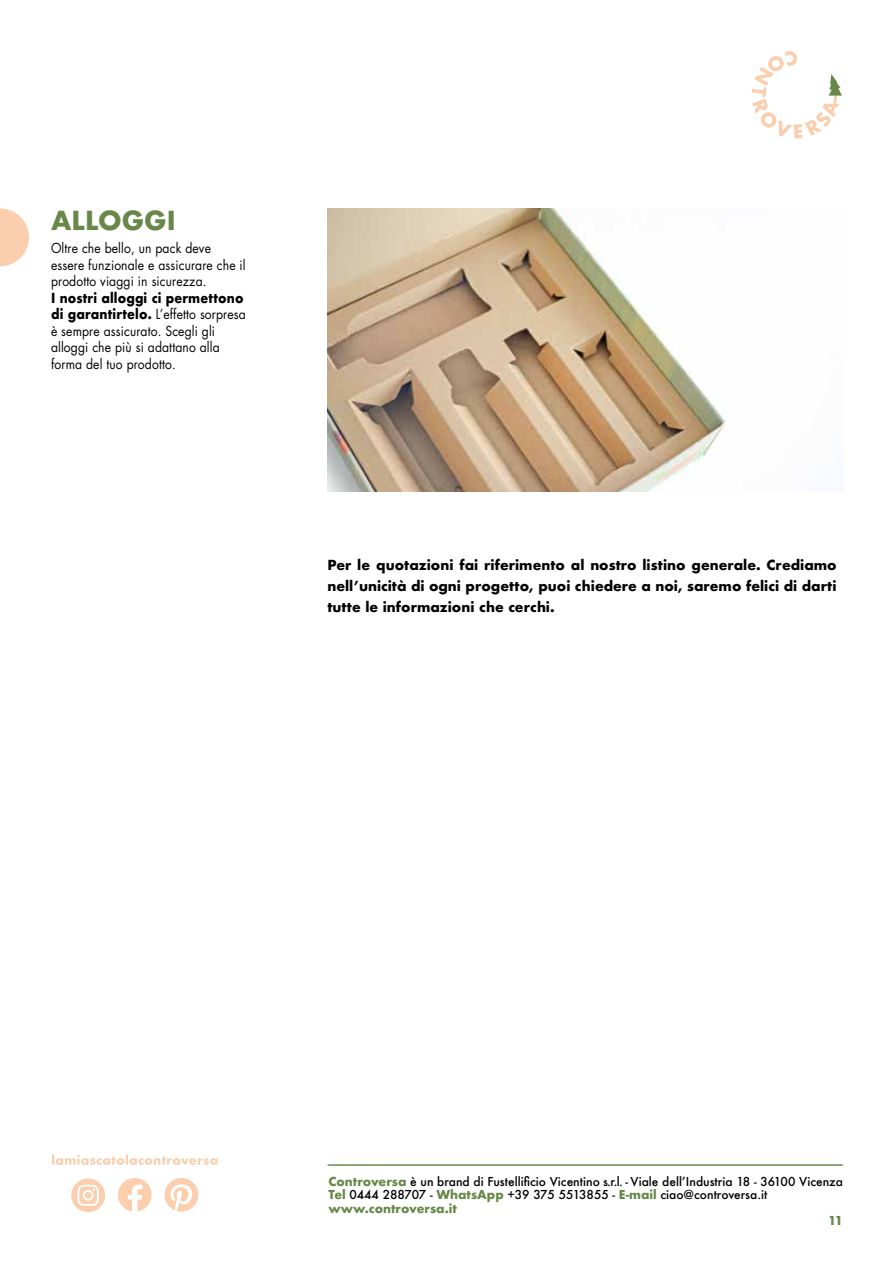
<style>
.page{position:relative;width:893px;height:1263px;background:#fff}
.page>*{position:absolute;margin:0;border:0;box-sizing:border-box;transform-origin:0 0}
.t1{font:700 25.5px "Futura";color:#678849}
.t2{font:13.5px/16.5px "Futura Std";letter-spacing:.01em;color:#000;scale:.9 1}
.t3{font:700 13.5px/21px "Futura";letter-spacing:.005em;color:#000;text-align:justify}
.t4{font:700 13.5px "Futura";letter-spacing:.005em;color:#000;scale:.9 1}
.t5{font:500 12px/13.5px "Futura";color:#000}
.t6{font:700 12px "Futura";color:#678849}
.s1{font-family:"Futura";font-weight:700}
.s2{font-weight:700;color:#678849}
</style>
<div class="page">
<hr style="left:327px;top:1165px;width:515px;height:1px;background:#678849">
<svg style="left:752px;top:51px;width:90px;height:87px"></svg>
<svg style="left:0;top:208px;width:29px;height:58px"></svg>
<img style="left:327px;top:208px;width:516px;height:283px">
<hr style="left:328px;top:1165px;width:515px;height:1px;background:#678849">
<svg style="left:52px;top:1154px;width:165px;height:11px"></svg>
<svg style="left:117px;top:1178px;width:35px;height:33px"></svg>
<svg style="left:71px;top:1178px;width:34px;height:34px"></svg>
<svg style="left:164px;top:1178px;width:34px;height:33px"></svg>
<h1 class="t1" style="left:51px;top:201px;width:126px">ALLOGGI</h1>
<p class="t2" style="left:51px;top:240px;width:218px">Oltre che bello, un pack deve essere funzionale e assicurare che il prodotto viaggi in sicurezza.</p>
<p class="t4" style="left:51px;top:288px;width:215px">I nostri alloggi ci permettono</p>
<p class="t2" style="left:51px;top:306px;width:218px"><span class="s1">di garantirtelo.</span> L’effetto sorpresa è sempre assicurato. Scegli gli alloggi che più si adattano alla forma del tuo prodotto.</p>
<p class="t3" style="left:327px;top:554px;width:511px">Per le quotazioni fai riferimento al nostro listino generale. Crediamo nell’unicità di ogni progetto, puoi chiedere a noi, saremo felici di darti tutte le informazioni che cerchi.</p>
<p class="t5" style="left:328px;top:1174px;width:516px"><span class="s2">Controversa</span> è un brand di Fustellificio Vicentino s.r.l. - Viale dell’Industria 18 - 36100 Vicenza<br><span class="s2">Tel</span> 0444 288707 - <span class="s2">WhatsApp</span> +39 375 5513855 - <span class="s2">E-mail</span> ciao@controversa.it <span class="s2">www.controversa.it</span></p>
<p class="t6" style="left:828px;top:1211px;width:16px">11</p>
</div>
